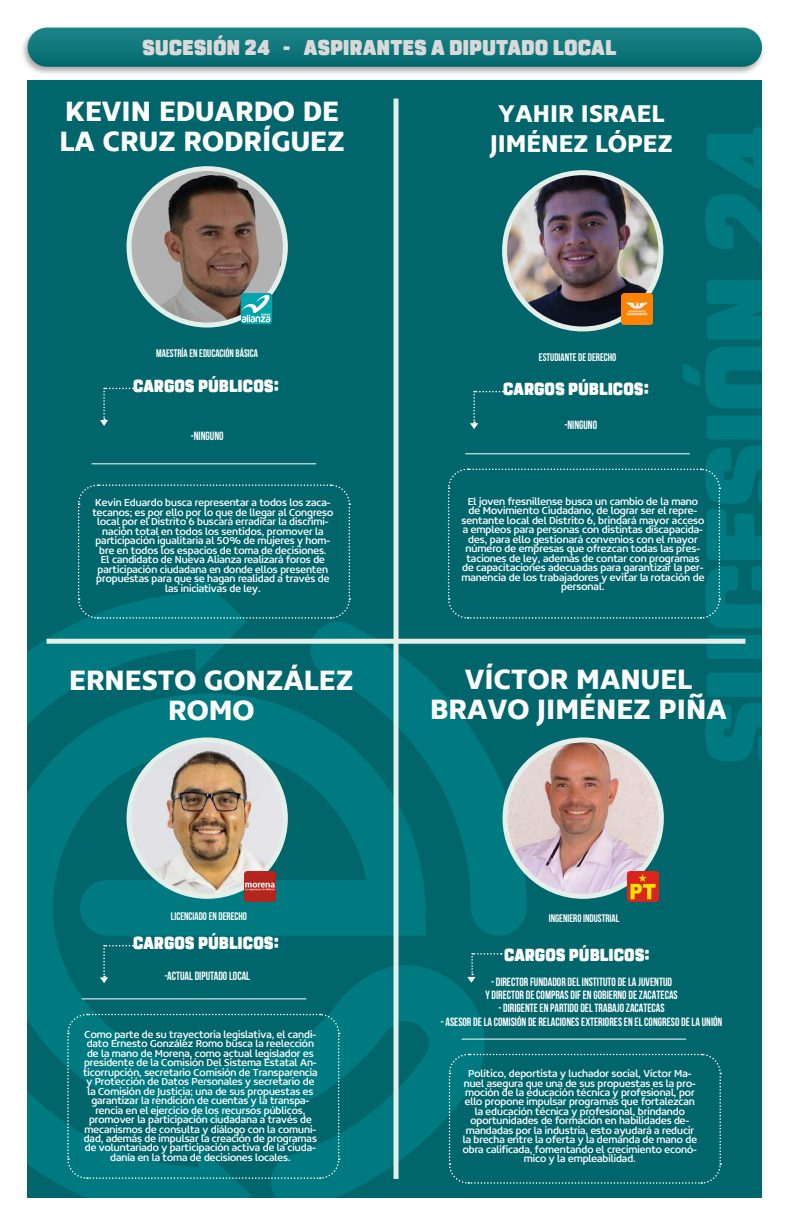
<style>
.page{position:relative;width:791px;height:1225px;background:#fff}
.page>*{position:absolute;margin:0;border:0;box-sizing:border-box;transform-origin:0 0}
.t1{font:700 30px/30px "Concord";color:#fff;text-align:center;scale:.94 1}
.t2{font:700 26px/30px "Concord";color:#fff;text-align:center;scale:.94 1}
.t3{font:900 21.3px "Rohn Rounded";letter-spacing:-.005em;color:#d9d9d9}
.t4{font:900 17.4px "Rohn Rounded";color:#fff;scale:.94 1}
.t5{font:700 11.9px/13.3px "Bebas Neue";color:#fff;text-align:center;scale:.94 1}
.t6{font:11px/9.5px "Concord";color:#fff;text-align:center;scale:.94 1}
.t7{font:11px/9.5px "Concord";color:#fff;text-align:center;scale:.95 1}
.t8{font:700 11px "Bebas Neue";color:#fff;scale:.94 1}
</style>
<div class="page">
<div style="left:20px;top:26px;width:745px;height:50px;background:#000;opacity:.35"></div>
<svg style="left:28px;top:28px;width:734px;height:39px"></svg>
<div style="left:28px;top:27px;width:734px;height:39px;background:linear-gradient(to bottom,#1e8689,#02696e);border-radius:19px"></div>
<div style="left:28px;top:80px;width:734px;height:1117px;background:#00666c"></div>
<svg style="left:308px;top:618px;width:219px;height:317px"></svg>
<svg style="left:27px;top:570px;width:224px;height:123px"></svg>
<svg style="left:27px;top:693px;width:458px;height:505px;fill:#007a81"></svg>
<svg style="left:683px;top:127px;width:79px;height:634px;fill:#007279"></svg>
<div style="left:47px;top:639px;width:698px;height:5px;background:#e4efe9"></div>
<div style="left:393px;top:99px;width:5px;height:1080px;background:#e4efe9"></div>
<hr style="left:92px;top:463px;width:224px;height:1px;background:#fff">
<hr style="left:465px;top:453px;width:225px;height:1px;background:#fff">
<hr style="left:462px;top:1039px;width:224px;height:1px;background:#fff">
<hr style="left:82px;top:998px;width:224px;height:1px;background:#fff">
<svg style="left:77px;top:484px;width:274px;height:135px"></svg>
<svg style="left:66px;top:1013px;width:274px;height:166px"></svg>
<svg style="left:448px;top:1053px;width:274px;height:131px"></svg>
<svg style="left:447px;top:468px;width:274px;height:151px"></svg>
<svg style="left:100px;top:388px;width:34px;height:38px"></svg>
<svg style="left:470px;top:391px;width:34px;height:38px"></svg>
<svg style="left:100px;top:945px;width:34px;height:38px"></svg>
<svg style="left:467px;top:953px;width:35px;height:29px"></svg>
<img style="left:129px;top:170px;width:154px;height:155px">
<div style="left:127px;top:166px;width:161px;height:161px;border:5px solid #e4efe9;border-radius:50%"></div>
<img style="left:129px;top:740px;width:156px;height:156px;border-radius:78px">
<div style="left:127px;top:737px;width:161px;height:162px;border:5px solid #e4efe9;border-radius:50%"></div>
<img style="left:505px;top:173px;width:156px;height:156px;border-radius:78px">
<div style="left:502px;top:170px;width:161px;height:161px;border:5px solid #e4efe9;border-radius:50%"></div>
<img style="left:505px;top:740px;width:156px;height:156px;border-radius:78px">
<div style="left:502px;top:737px;width:162px;height:162px;border:5px solid #e4efe9;border-radius:50%"></div>
<img style="left:244px;top:871px;width:32px;height:30px">
<img style="left:627px;top:871px;width:31px;height:30px">
<img style="left:621px;top:293px;width:31px;height:31px">
<svg style="left:241px;top:293px;width:31px;height:31px"></svg>
<svg style="left:241px;top:295px;width:30px;height:27px"></svg>
<h3 class="t3" style="left:142px;top:36px;width:476px">SUCESIÓN 24 - ASPIRANTES A DIPUTADO LOCAL</h3>
<h1 class="t1" style="left:59px;top:96px;width:305px;text-align:left">KEVIN EDUARDO DE<br>LA CRUZ RODRÍGUEZ</h1>
<p class="t8" style="left:156px;top:347px;width:110px">MAESTRÍA EN EDUCACIÓN BÁSICA</p>
<h2 class="t2" style="left:490px;top:98px;width:196px">YAHIR ISRAEL<br>JIMÉNEZ LÓPEZ</h2>
<p class="t8" style="left:539px;top:351px;width:84px">ESTUDIANTE DE DERECHO</p>
<h3 class="t4" style="left:133px;top:376px;width:156px">CARGOS PÚBLICOS:</h3>
<h3 class="t4" style="left:503px;top:379px;width:156px">CARGOS PÚBLICOS:</h3>
<p class="t5" style="left:191px;top:429px;width:36px">-NINGUNO</p>
<p class="t6" style="left:92px;top:498px;width:258px">Kevin Eduardo busca representar a todos los zaca&shy;tecanos; es por ello por lo que de llegar al Congreso local por el Distrito 6 buscará erradicar la discrimi&shy;nación total en todos los sentidos, promover la participación igualitaria al 50% de mujeres y hom&shy;bre en todos los espacios de toma de decisiones.<br>El candidato de Nueva Alianza realizará foros de participación ciudadana en donde ellos presenten propuestas para que se hagan realidad a través de las iniciativas de ley.</p>
<h1 class="t1" style="left:69px;top:664px;width:304px">ERNESTO GONZÁLEZ<br>ROMO</h1>
<p class="t8" style="left:171px;top:910px;width:82px">LICENCIADO EN DERECHO</p>
<h3 class="t4" style="left:133px;top:933px;width:156px">CARGOS PÚBLICOS:</h3>
<p class="t5" style="left:164px;top:968px;width:93px">-ACTUAL DIPUTADO LOCAL</p>
<p class="t6" style="left:83px;top:1029px;width:251px">Como parte de su trayectoria legislativa, el candi&shy;dato Ernesto González Romo busca la reelección de la mano de Morena, como actual legislador es presidente de la Comisión Del Sistema Estatal An&shy;ticorrupción, secretario Comisión de Transparencia y Protección de Datos Personales y secretario de la Comisión de Justicia; una de sus propuestas es garantizar la rendición de cuentas y la transpa&shy;rencia en el ejercicio de los recursos públicos, promover la participación ciudadana a través de mecanismos de consulta y diálogo con la comuni&shy;dad, además de impulsar la creación de programas de voluntariado y participación activa de la ciuda&shy;danía en la toma de decisiones locales.</p>
<p class="t5" style="left:564px;top:418px;width:36px">-NINGUNO</p>
<p class="t7" style="left:461px;top:496px;width:257px">El joven fresnillense busca un cambio de la mano de Movimiento Ciudadano, de lograr ser el repre&shy;sentante local del Distrito 6, brindará mayor acceso a empleos para personas con distintas discapacida&shy;des, para ello gestionará convenios con el mayor número de empresas que ofrezcan todas las pres&shy;taciones de ley, además de contar con programas de capacitaciones adecuadas para garantizar la per&shy;manencia de los trabajadores y evitar la rotación de personal.</p>
<h1 class="t1" style="left:430px;top:663px;width:317px">VÍCTOR MANUEL<br>BRAVO JIMÉNEZ PIÑA</h1>
<p class="t8" style="left:549px;top:912px;width:76px">INGENIERO INDUSTRIAL</p>
<h3 class="t4" style="left:504px;top:945px;width:156px">CARGOS PÚBLICOS:</h3>
<p class="t5" style="left:485px;top:975px;width:206px">- DIRECTOR FUNDADOR DEL INSTITUTO DE LA JUVENTUD<br>Y DIRECTOR DE COMPRAS DIF EN GOBIERNO DE ZACATECAS</p>
<p class="t5" style="left:498px;top:1001px;width:178px">- DIRIGENTE EN PARTIDO DEL TRABAJO ZACATECAS</p>
<p class="t5" style="left:441px;top:1014px;width:301px">- ASESOR DE LA COMISIÓN DE RELACIONES EXTERIORES EN EL CONGRESO DE LA UNIÓN</p>
<p class="t6" style="left:463px;top:1068px;width:251px">Político, deportista y luchador social, Víctor Ma&shy;nuel asegura que una de sus propuestas es la pro&shy;moción de la educación técnica y profesional, por ello propone impulsar programas que fortalezcan la educación técnica y profesional, brindando oportunidades de formación en habilidades de&shy;mandadas por la industria, esto ayudará a reducir la brecha entre la oferta y la demanda de mano de obra calificada, fomentando el crecimiento econó&shy;mico y la empleabilidad.</p>
</div>
